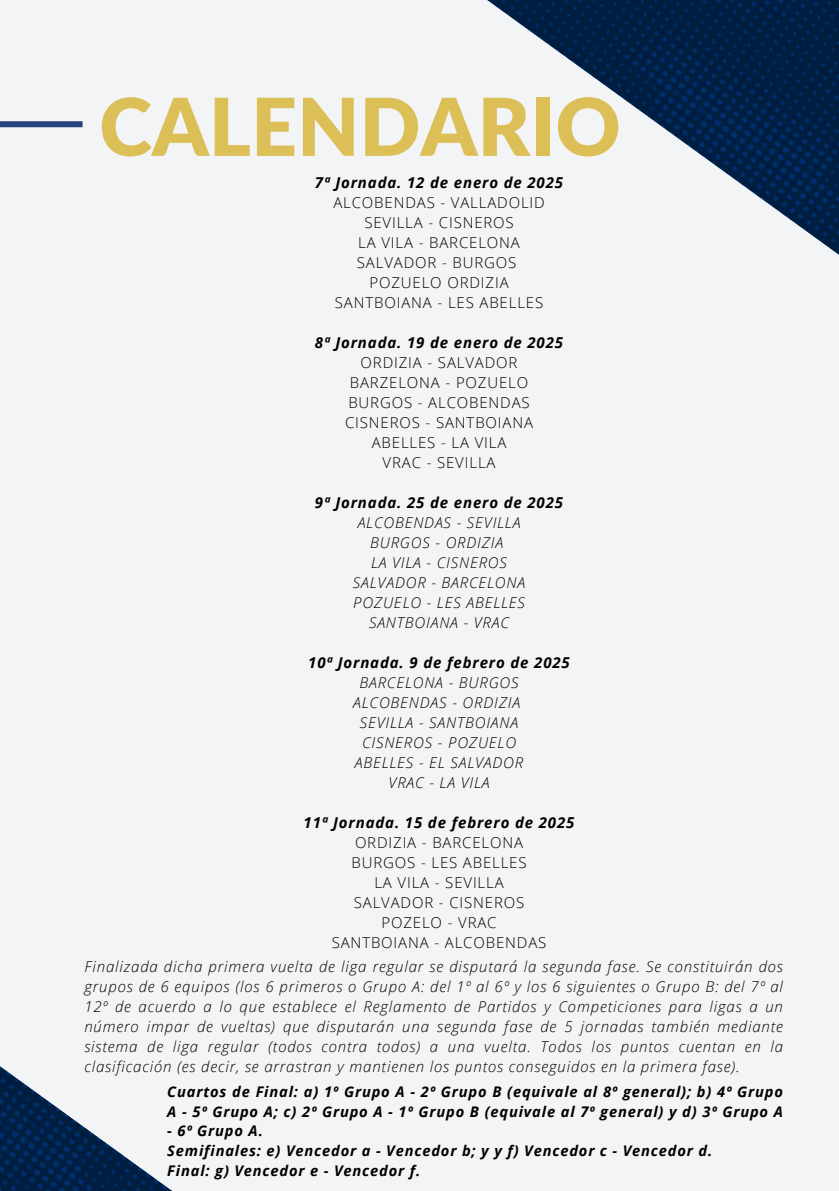
<style>
.page{position:relative;width:839px;height:1191px;background:#fff}
.page>*{position:absolute;margin:0;border:0;box-sizing:border-box;transform-origin:0 0}
.t1{font:900 79.8px "Lato";letter-spacing:.005em;color:#dcbf56}
.t2{font:italic 300 15px/20px "Open Sans";letter-spacing:.055em;color:#000;text-align:justify}
.t3{font:300 15px "Open Sans";letter-spacing:.055em;color:#000}
.t4{font:italic 700 15px "Open Sans";letter-spacing:.055em;color:#000}
.t5{font:italic 700 14.6px/19.6px "Open Sans";letter-spacing:.055em;color:#000}
</style>
<div class="page">
<div style="left:0;top:0;width:838px;height:1191px;background:#f2f4f5"></div>
<div style="left:0;top:121px;width:83px;height:6px;background:#26447d"></div>
<img style="left:487px;top:0;width:351px;height:254px">
<img style="left:0;top:1066px;width:172px;height:125px">
<p class="t1" style="left:99px;top:77px;width:522px">CALENDARIO</p>
<p class="t4" style="left:315px;top:172px;width:250px">7ª Jornada. 12 de enero de 2025</p>
<p class="t3" style="left:333px;top:192px;width:213px">ALCOBENDAS - VALLADOLID</p>
<p class="t3" style="left:364px;top:212px;width:151px">SEVILLA - CISNEROS</p>
<p class="t3" style="left:358px;top:232px;width:163px">LA VILA - BARCELONA</p>
<p class="t3" style="left:357px;top:252px;width:161px">SALVADOR - BURGOS</p>
<p class="t3" style="left:369px;top:272px;width:141px">POZUELO ORDIZIA</p>
<p class="t3" style="left:335px;top:292px;width:210px">SANTBOIANA - LES ABELLES</p>
<p class="t4" style="left:315px;top:332px;width:250px">8ª Jornada. 19 de enero de 2025</p>
<p class="t3" style="left:360px;top:352px;width:158px">ORDIZIA - SALVADOR</p>
<p class="t3" style="left:350px;top:372px;width:180px">BARZELONA - POZUELO</p>
<p class="t3" style="left:348px;top:392px;width:183px">BURGOS - ALCOBENDAS</p>
<p class="t3" style="left:345px;top:412px;width:189px">CISNEROS - SANTBOIANA</p>
<p class="t3" style="left:372px;top:432px;width:136px">ABELLES - LA VILA</p>
<p class="t3" style="left:382px;top:452px;width:114px">VRAC - SEVILLA</p>
<p class="t4" style="left:315px;top:492px;width:250px">9ª Jornada. 25 de enero de 2025</p>
<p class="t2" style="left:357px;top:512px;width:164px">ALCOBENDAS - SEVILLA</p>
<p class="t2" style="left:370px;top:532px;width:135px">BURGOS - ORDIZIA</p>
<p class="t2" style="left:371px;top:552px;width:137px">LA VILA - CISNEROS</p>
<p class="t2" style="left:353px;top:572px;width:174px">SALVADOR - BARCELONA</p>
<p class="t2" style="left:353px;top:592px;width:173px">POZUELO - LES ABELLES</p>
<p class="t2" style="left:369px;top:612px;width:141px">SANTBOIANA - VRAC</p>
<p class="t4" style="left:308px;top:652px;width:263px">10ª Jornada. 9 de febrero de 2025</p>
<p class="t2" style="left:359px;top:672px;width:161px">BARCELONA - BURGOS</p>
<p class="t2" style="left:353px;top:692px;width:168px">ALCOBENDAS - ORDIZIA</p>
<p class="t2" style="left:360px;top:712px;width:160px">SEVILLA - SANTBOIANA</p>
<p class="t2" style="left:362px;top:732px;width:155px">CISNEROS - POZUELO</p>
<p class="t2" style="left:355px;top:752px;width:170px">ABELLES - EL SALVADOR</p>
<p class="t2" style="left:388px;top:772px;width:102px">VRAC - LA VILA</p>
<p class="t4" style="left:303px;top:812px;width:272px">11ª Jornada. 15 de febrero de 2025</p>
<p class="t3" style="left:355px;top:832px;width:170px">ORDIZIA - BARCELONA</p>
<p class="t3" style="left:351px;top:852px;width:177px">BURGOS - LES ABELLES</p>
<p class="t3" style="left:374px;top:872px;width:131px">LA VILA - SEVILLA</p>
<p class="t3" style="left:354px;top:892px;width:172px">SALVADOR - CISNEROS</p>
<p class="t3" style="left:381px;top:912px;width:117px">POZELO - VRAC</p>
<p class="t3" style="left:332px;top:932px;width:216px">SANTBOIANA - ALCOBENDAS</p>
<h1 class="t2" style="left:84px;top:956px;width:700px">Finalizada dicha primera vuelta de liga regular se disputará la segunda fase. Se constituirán dos grupos de 6 equipos (los 6 primeros o Grupo A: del 1º al 6º y los 6 siguientes o Grupo B: del 7º al 12º de acuerdo a lo que establece el Reglamento de Partidos y Competiciones para ligas a un número impar de vueltas) que disputarán una segunda fase de 5 jornadas también mediante sistema de liga regular (todos contra todos) a una vuelta. Todos los puntos cuentan en la clasificación (es decir, se arrastran y mantienen los puntos conseguidos en la primera fase).</h1>
<h2 class="t5" style="left:167px;top:1082px;width:617px">Cuartos de Final: a) 1º Grupo A - 2º Grupo B (equivale al 8º general); b) 4º Grupo<br>A - 5º Grupo A; c) 2º Grupo A - 1º Grupo B (equivale al 7º general) y d) 3º Grupo A</h2>
<h2 class="t5" style="left:167px;top:1121px;width:546px">- 6º Grupo A.<br>Semifinales: e) Vencedor a - Vencedor b; y y f) Vencedor c - Vencedor d.<br>Final: g) Vencedor e - Vencedor f.</h2>
</div>
